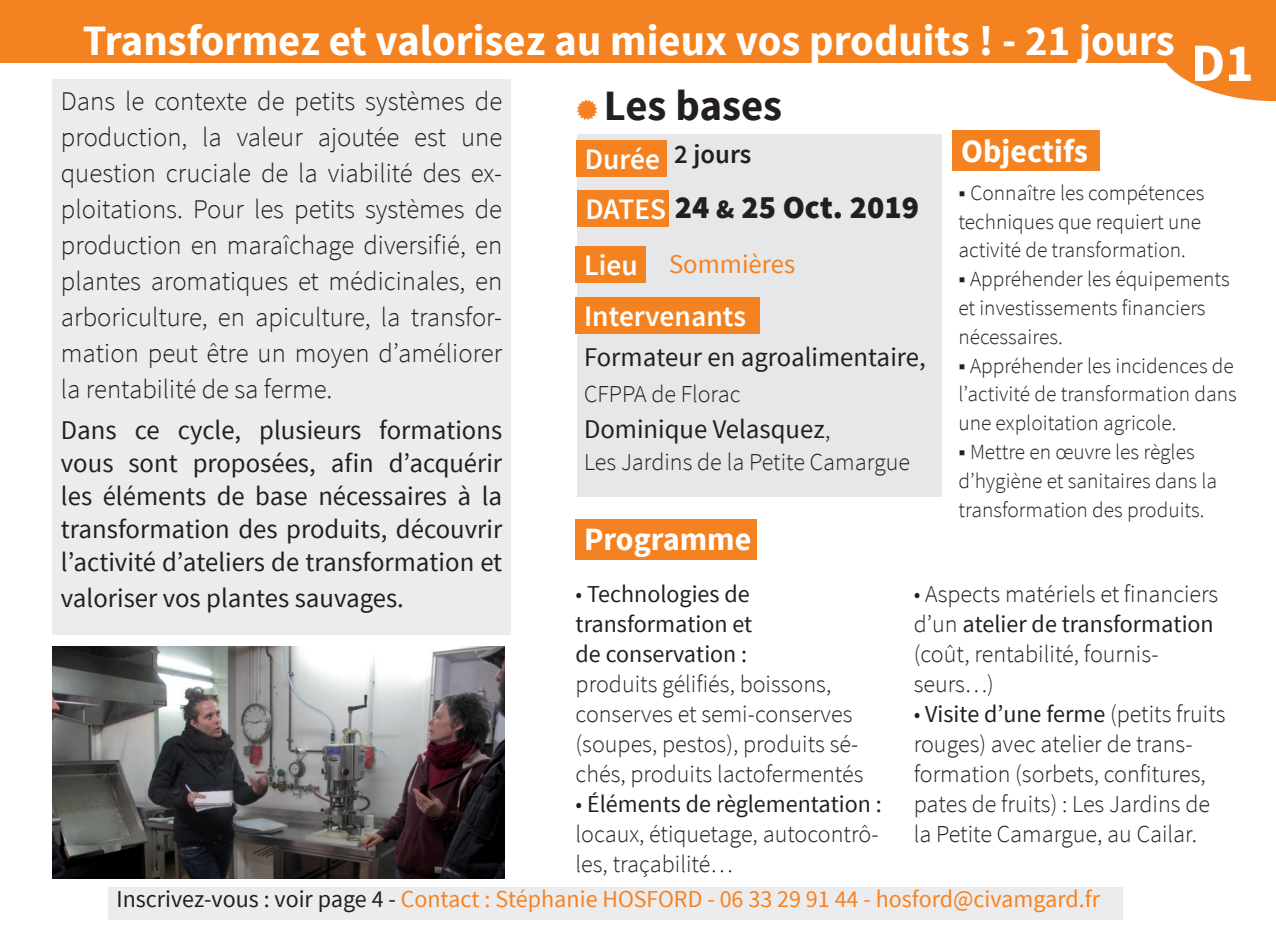
<style>
.page{position:relative;width:1276px;height:936px;background:#fff}
.page>*{position:absolute;margin:0;border:0;box-sizing:border-box;transform-origin:0 0}
.t1{font:700 54px "Source Sans Pro";color:#fff}
.t2{font:700 43.2px "Source Sans Pro";color:#fff}
.t3{font:700 43.2px "Source Sans Pro";color:#231f20}
.t4{font:700 32.4px "Source Sans Pro";color:#fff}
.t5{font:900 32.4px "Source Sans Pro";color:#231f20}
.t6{font:600 29.7px "Source Sans Pro";color:#fff}
.t7{font:300 27px/36px "Source Sans Pro";color:#231f20;text-align:justify}
.t8{font:27px/33px "Source Sans Pro";color:#231f20;text-align:justify}
.t9{font:27px "Source Sans Pro";color:#f58220}
.t10{font:600 27px "Source Sans Pro";color:#231f20}
.t11{font:300 24.3px/30px "Source Sans Pro";color:#231f20}
.t12{font:24.3px "Source Sans Pro";color:#f58220}
.t13{font:24.3px/30px "Source Sans Pro";color:#231f20;text-align:justify}
.t14{font:300 21.6px/28.8px "Source Sans Pro";color:#231f20}
.s1{font-weight:600;font-size:29.7px;color:#fff}
.s2{font-size:27px}
.s3{font-weight:300}
.s4{font-weight:400;font-size:24px}
.s5{font-weight:400}
.s6{color:#231f20}
</style>
<div class="page">
<svg style="left:1166px;top:63px;width:110px;height:38px"></svg>
<div style="left:52px;top:79px;width:459px;height:555px;background:#ececee"></div>
<div style="left:952px;top:131px;width:148px;height:40px;background:#f58220"></div>
<div style="left:575px;top:519px;width:182px;height:40px;background:#f58220"></div>
<div style="left:577px;top:134px;width:364px;height:362px;background:#e6e7e9"></div>
<div style="left:576px;top:140px;width:90px;height:36px;background:#f58220"></div>
<div style="left:577px;top:190px;width:91px;height:36px;background:#f58220"></div>
<div style="left:575px;top:297px;width:184px;height:36px;background:#f58220"></div>
<div style="left:575px;top:246px;width:71px;height:36px;background:#f58220"></div>
<img style="left:52px;top:646px;width:452px;height:232px">
<div style="left:0;top:0;width:1276px;height:63px;background:#f58220"></div>
<div style="left:108px;top:887px;width:1015px;height:32px;background:#ececee"></div>
<h2 class="t2" style="left:83px;top:13px;width:1093px">Transformez et valorisez au mieux vos produits ! - 21 jours</h2>
<h1 class="t1" style="left:1191px;top:28px;width:64px">D1</h1>
<p class="t7" style="left:61px;top:83px;width:443px">Dans le contexte de petits systèmes de production, la valeur ajoutée est une question cruciale de la viabilité des ex&shy;ploitations. Pour les petits systèmes de production en maraîchage diversifié, en plantes aromatiques et médicinales, en arboriculture, en apiculture, la transfor&shy;mation peut être un moyen d’améliorer la rentabilité de sa ferme.</p>
<p class="t8" style="left:61px;top:414px;width:443px">Dans ce cycle, plusieurs formations vous sont proposées, afin d’acquérir les éléments de base nécessaires à la transformation des produits, découvrir l’activité d’ateliers de transformation et</p>
<p class="t8" style="left:61px;top:582px;width:344px">valoriser vos plantes sauvages.</p>
<h2 class="t3" style="left:604px;top:78px;width:180px">Les bases</h2>
<p class="t10" style="left:674px;top:137px;width:78px">2 jours</p>
<p class="t6" style="left:585px;top:140px;width:77px">Durée</p>
<h3 class="t5" style="left:585px;top:186px;width:335px"><span class="s1">DATES</span> 24 <span class="s2">&amp;</span> 25 Oct. 2019</h3>
<p class="t9" style="left:669px;top:247px;width:128px">Sommières</p>
<p class="t6" style="left:584px;top:246px;width:55px">Lieu</p>
<p class="t6" style="left:584px;top:297px;width:163px">Intervenants</p>
<p class="t8" style="left:584px;top:341px;width:343px">Formateur en agroalimentaire,</p>
<p class="t11" style="left:584px;top:379px;width:158px">CFPPA de Florac</p>
<p class="t8" style="left:584px;top:413px;width:248px">Dominique Velasquez<span class="s3">,</span></p>
<p class="t11" style="left:584px;top:447px;width:327px">Les Jardins de la Petite Camargue</p>
<h3 class="t4" style="left:961px;top:130px;width:128px">Objectifs</h3>
<p class="t14" style="left:958px;top:178px;width:247px"><span class="s4">■</span> Connaître les compétences techniques que requiert une activité de transformation.</p>
<p class="t14" style="left:958px;top:265px;width:273px"><span class="s4">■</span> Appréhender les équipements et investissements financiers nécessaires.</p>
<p class="t14" style="left:958px;top:351px;width:280px"><span class="s4">■</span> Appréhender les incidences de l’activité de transformation dans une exploitation agricole.</p>
<p class="t14" style="left:958px;top:437px;width:260px"><span class="s4">■</span> Mettre en œuvre les règles d’hygiène et sanitaires dans la transformation des produits.</p>
<h3 class="t4" style="left:584px;top:518px;width:169px">Programme</h3>
<p class="t13" style="left:575px;top:579px;width:178px"><span class="s3">•</span> Technologies de transformation et de conservation :</p>
<p class="t11" style="left:575px;top:669px;width:289px">produits gélifiés, boissons, conserves et semi-conserves (soupes, pestos), produits sé&shy;chés, produits lactofermentés</p>
<p class="t11" style="left:575px;top:789px;width:308px">• <span class="s5">Éléments de règlementation : </span>locaux, étiquetage, autocontrô&shy;les, traçabilité…</p>
<p class="t11" style="left:913px;top:579px;width:306px">• Aspects matériels et financiers d’un <span class="s5">atelier de transformation </span>(coût, rentabilité, fournis&shy;seurs…)</p>
<p class="t11" style="left:913px;top:699px;width:313px">• <span class="s5">Visite d’une ferme</span> (petits fruits rouges) avec atelier de trans&shy;formation (sorbets, confitures, pates de fruits) : Les Jardins de la Petite Camargue, au Cailar.</p>
<p class="t12" style="left:117px;top:884px;width:985px"><span class="s6">Inscrivez-vous : voir page 4 -</span> Contact : Stéphanie HOSFORD - 06 33 29 91 44 - hosford@civamgard.fr</p>
</div>
